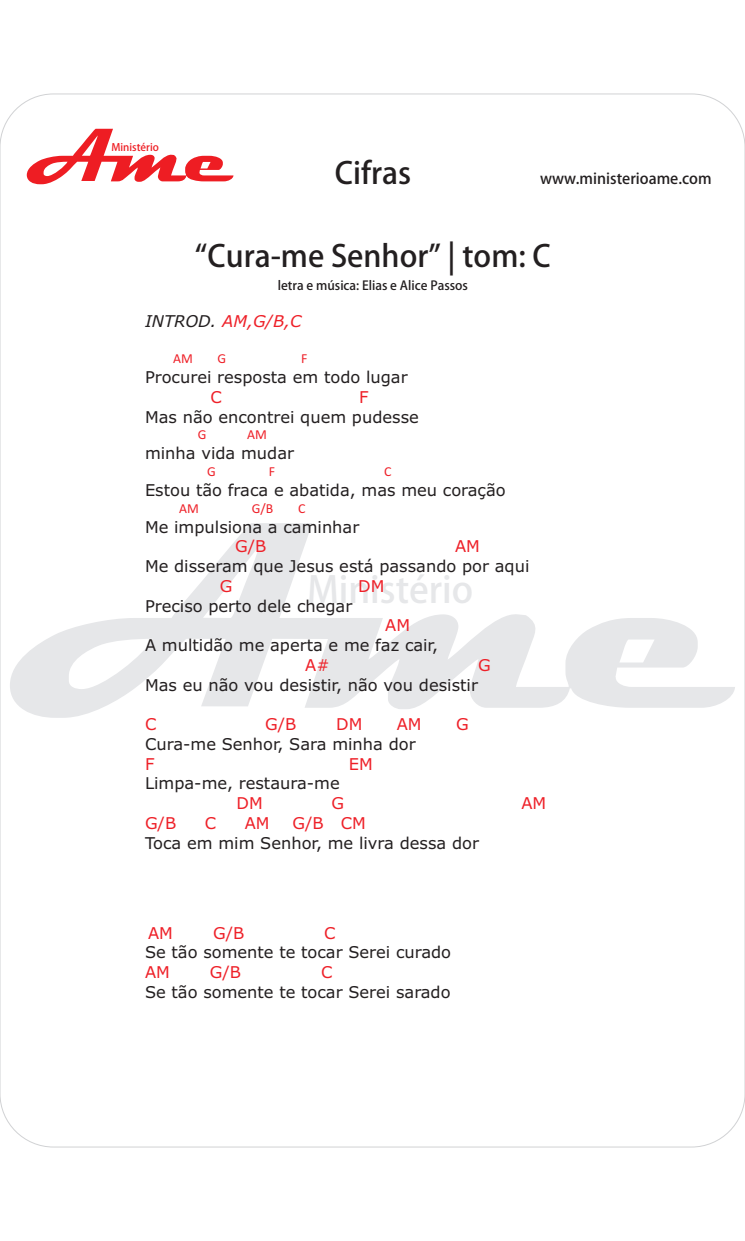
<style>
.page{position:relative;width:745px;height:1241px;background:#fff}
.page>*{position:absolute;margin:0;border:0;box-sizing:border-box;transform-origin:0 0}
.t1{font:36.38px "Koz Go Pro";color:#e6e7e9}
.t2{font:30px "Koz Go Pro";color:#231f20}
.t3{font:16.25px "Verdana";color:#231f20}
.t4{font:16.25px "Verdana";color:#ee2028}
.t5{font:italic 16.25px "Verdana";color:#ee2028}
.t6{font:15px "Koz Go Pro";color:#231f20}
.t7{font:13.75px "Calibri";color:#ee2028}
.t8{font:12.5px "Koz Go Pro";color:#231f20}
.t9{font:10.38px "Koz Go Pro";color:#ee1d23}
.s1{color:#231f20}
</style>
<div class="page">
<svg style="left:10px;top:523px;width:724px;height:194px"></svg>
<svg style="left:27px;top:129px;width:206px;height:55px"></svg>
<p class="t9" style="left:111px;top:142px;width:49px">Ministério</p>
<h2 class="t2" style="left:335px;top:157px;width:78px">Cifras</h2>
<p class="t6" style="left:540px;top:171px;width:173px">www.ministerioame.com</p>
<h2 class="t2" style="left:195px;top:240px;width:357px">“Cura-me Senhor” | tom: C</h2>
<p class="t8" style="left:277px;top:279px;width:191px">letra e música: Elias e Alice Passos</p>
<p class="t5" style="left:145px;top:314px;width:158px"><span class="s1">INTROD.</span> AM,G/B,C</p>
<p class="t7" style="left:173px;top:353px;width:21px">AM</p>
<p class="t7" style="left:217px;top:353px;width:10px">G</p>
<p class="t7" style="left:301px;top:353px;width:8px">F</p>
<p class="t4" style="left:210px;top:390px;width:13px">C</p>
<p class="t4" style="left:359px;top:390px;width:11px">F</p>
<p class="t7" style="left:198px;top:429px;width:10px">G</p>
<p class="t7" style="left:247px;top:429px;width:21px">AM</p>
<p class="t7" style="left:207px;top:465px;width:10px">G</p>
<p class="t7" style="left:269px;top:465px;width:8px">F</p>
<p class="t7" style="left:384px;top:465px;width:9px">C</p>
<p class="t7" style="left:179px;top:502px;width:21px">AM</p>
<p class="t7" style="left:252px;top:502px;width:23px">G/B</p>
<p class="t7" style="left:298px;top:502px;width:9px">C</p>
<p class="t4" style="left:235px;top:540px;width:33px">G/B</p>
<p class="t4" style="left:455px;top:540px;width:26px">AM</p>
<p class="t4" style="left:219px;top:579px;width:14px">G</p>
<p class="t4" style="left:358px;top:579px;width:28px">DM</p>
<p class="t4" style="left:385px;top:619px;width:26px">AM</p>
<p class="t4" style="left:305px;top:658px;width:26px">A#</p>
<p class="t4" style="left:478px;top:658px;width:14px">G</p>
<p class="t3" style="left:145px;top:371px;width:264px">Procurei resposta em todo lugar</p>
<p class="t3" style="left:145px;top:410px;width:275px">Mas não encontrei quem pudesse</p>
<p class="t3" style="left:145px;top:447px;width:150px">minha vida mudar</p>
<p class="t3" style="left:145px;top:483px;width:362px">Estou tão fraca e abatida, mas meu coração</p>
<p class="t3" style="left:145px;top:520px;width:216px">Me impulsiona a caminhar</p>
<p class="t3" style="left:145px;top:559px;width:385px">Me disseram que Jesus está passando por aqui</p>
<p class="t3" style="left:145px;top:599px;width:209px">Preciso perto dele chegar</p>
<p class="t3" style="left:145px;top:638px;width:294px">A multidão me aperta e me faz cair,</p>
<p class="t3" style="left:145px;top:678px;width:334px">Mas eu não vou desistir, não vou desistir</p>
<h1 class="t1" style="left:307px;top:570px;width:168px">Ministério</h1>
<p class="t4" style="left:145px;top:717px;width:13px">C</p>
<p class="t4" style="left:265px;top:717px;width:33px">G/B</p>
<p class="t4" style="left:336px;top:717px;width:28px">DM</p>
<p class="t4" style="left:396px;top:717px;width:26px">AM</p>
<p class="t4" style="left:455px;top:717px;width:14px">G</p>
<p class="t4" style="left:145px;top:757px;width:11px">F</p>
<p class="t4" style="left:348px;top:757px;width:25px">EM</p>
<p class="t4" style="left:236px;top:796px;width:28px">DM</p>
<p class="t4" style="left:331px;top:796px;width:14px">G</p>
<p class="t4" style="left:521px;top:796px;width:26px">AM</p>
<p class="t4" style="left:145px;top:816px;width:33px">G/B</p>
<p class="t4" style="left:205px;top:816px;width:13px">C</p>
<p class="t4" style="left:245px;top:816px;width:26px">AM</p>
<p class="t4" style="left:292px;top:816px;width:75px">G/B CM</p>
<p class="t3" style="left:145px;top:737px;width:272px">Cura-me Senhor, Sara minha dor</p>
<p class="t3" style="left:145px;top:777px;width:196px">Limpa-me, restaura-me</p>
<p class="t3" style="left:145px;top:836px;width:335px">Toca em mim Senhor, me livra dessa dor</p>
<p class="t4" style="left:148px;top:926px;width:26px">AM</p>
<p class="t4" style="left:213px;top:926px;width:33px">G/B</p>
<p class="t4" style="left:324px;top:926px;width:13px">C</p>
<p class="t4" style="left:145px;top:965px;width:26px">AM</p>
<p class="t4" style="left:210px;top:965px;width:33px">G/B</p>
<p class="t4" style="left:321px;top:965px;width:13px">C</p>
<p class="t3" style="left:145px;top:945px;width:307px">Se tão somente te tocar Serei curado</p>
<p class="t3" style="left:145px;top:985px;width:307px">Se tão somente te tocar Serei sarado</p>
</div>
